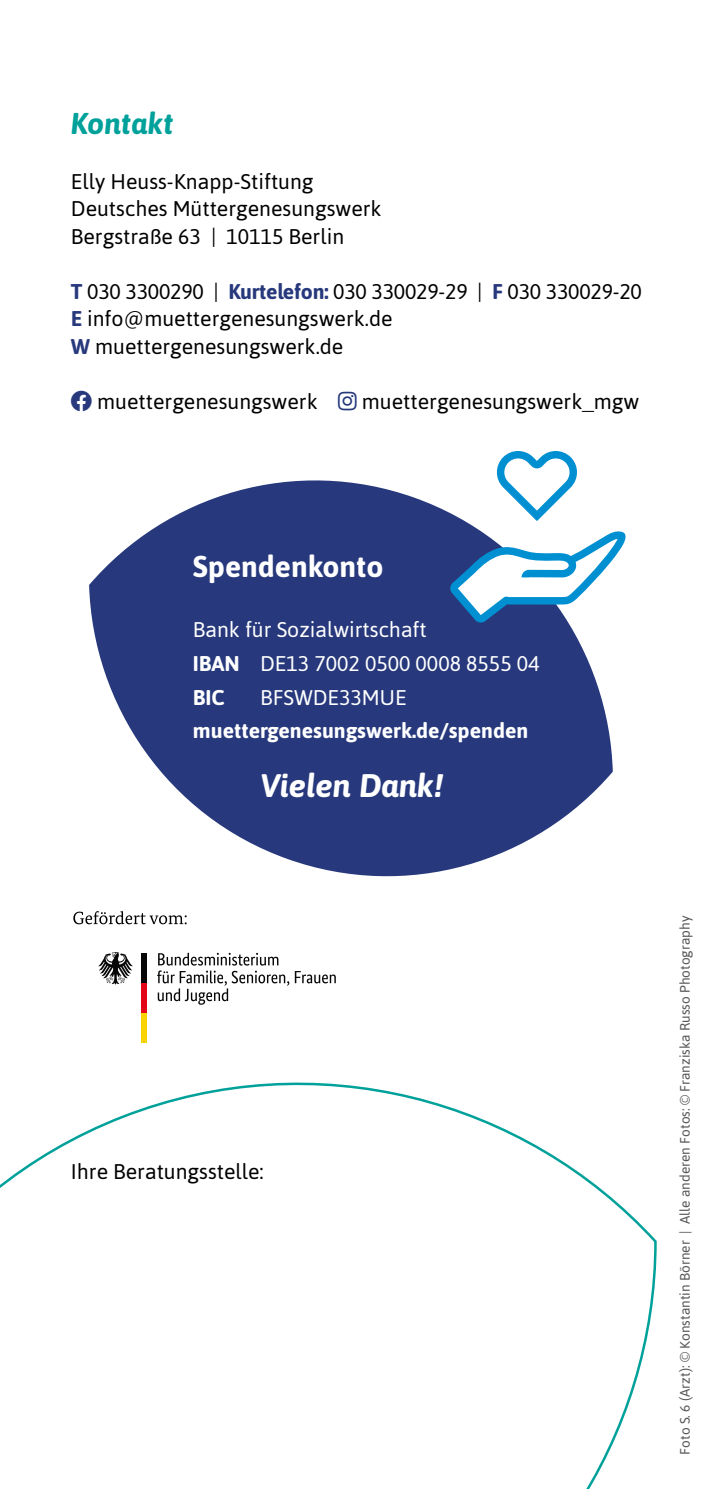
<style>
.page{position:relative;width:709px;height:1489px;background:#fff}
.page>*{position:absolute;margin:0;border:0;box-sizing:border-box;transform-origin:0 0}
.Fließtext_8_5pt{font:italic 700 32.5px "Asap";color:#fff}
.Headline_1{font:700 30px "Asap";color:#fff}
.Headline_1-2{font:italic 700 30px "Asap";color:#00a19a}
.Fließtext_8_5pt-2{font:21.25px/27.5px "Asap";color:#000}
.Fließtext_8_5pt-3{font:21.25px/33.8px "Asap";color:#fff}
.Fließtext_8_5pt-4{font:700 21.25px/33.8px "Asap";color:#fff}
.Bildnachweis{font:13.75px "Asap";color:#575756}
.s1{font-weight:700;color:#27397c}
.s2{color:#27397c}
.s3{font-weight:700}
.s4{font-weight:400}
</style>
<div class="page">
<svg style="left:0;top:1042px;width:657px;height:446px"></svg>
<svg style="left:89px;top:480px;width:524px;height:397px;fill:#27397c"></svg>
<svg style="left:449px;top:529px;width:177px;height:93px"></svg>
<svg style="left:495px;top:451px;width:84px;height:70px"></svg>
<svg style="left:157px;top:952px;width:179px;height:52px"></svg>
<div style="left:142px;top:1012px;width:5px;height:30px;background:#f9d304"></div>
<div style="left:142px;top:983px;width:5px;height:29px;background:#e30616"></div>
<svg style="left:98px;top:952px;width:35px;height:32px"></svg>
<div style="left:142px;top:953px;width:5px;height:30px;background:#070707"></div>
<svg style="left:73px;top:911px;width:114px;height:13px"></svg>
<h1 class="Headline_1-2" style="left:71px;top:102px;width:104px">Kontakt</h1>
<p class="Fließtext_8_5pt-2" style="left:71px;top:167px;width:312px">Elly Heuss-Knapp-Stiftung<br>Deutsches Müttergenesungswerk<br>Bergstraße 63 | 10115 Berlin</p>
<p class="Fließtext_8_5pt-2" style="left:71px;top:277px;width:572px"><span class="s1">T</span> 030 3300290 | <span class="s1">Kurtelefon:</span> 030 330029-29 | <span class="s1">F</span> 030 330029-20<br><span class="s1">E</span> info@muettergenesungswerk.de<br><span class="s1">W</span> muettergenesungswerk.de</p>
<p class="Fließtext_8_5pt-2" style="left:71px;top:387px;width:570px"><span class="s2">□□</span> muettergenesungswerk <span class="s2">■▲▼</span> muettergenesungswerk_mgw</p>
<h1 class="Headline_1" style="left:193px;top:545px;width:192px">Spendenkonto</h1>
<p class="Fließtext_8_5pt-3" style="left:193px;top:612px;width:348px">Bank für Sozialwirtschaft<br><span class="s3">IBAN</span> DE13 7002 0500 0008 8555 04<br><span class="s3">BIC</span></p>
<p class="Fließtext_8_5pt-4" style="left:193px;top:679px;width:337px;text-indent:67px"><span class="s4">BFSWDE33MUE </span>muettergenesungswerk.de/spenden</p>
<p class="Fließtext_8_5pt" style="left:260px;top:762px;width:185px">Vielen Dank!</p>
<p class="Fließtext_8_5pt-2" style="left:71px;top:1157px;width:194px">Ihre Beratungsstelle:</p>
<p class="Bildnachweis" style="left:677px;top:1454px;width:540px;rotate:-90deg">Foto S. 6 (Arzt): © Konstantin Börner | Alle anderen Fotos: © Franziska Russo Photography</p>
</div>
